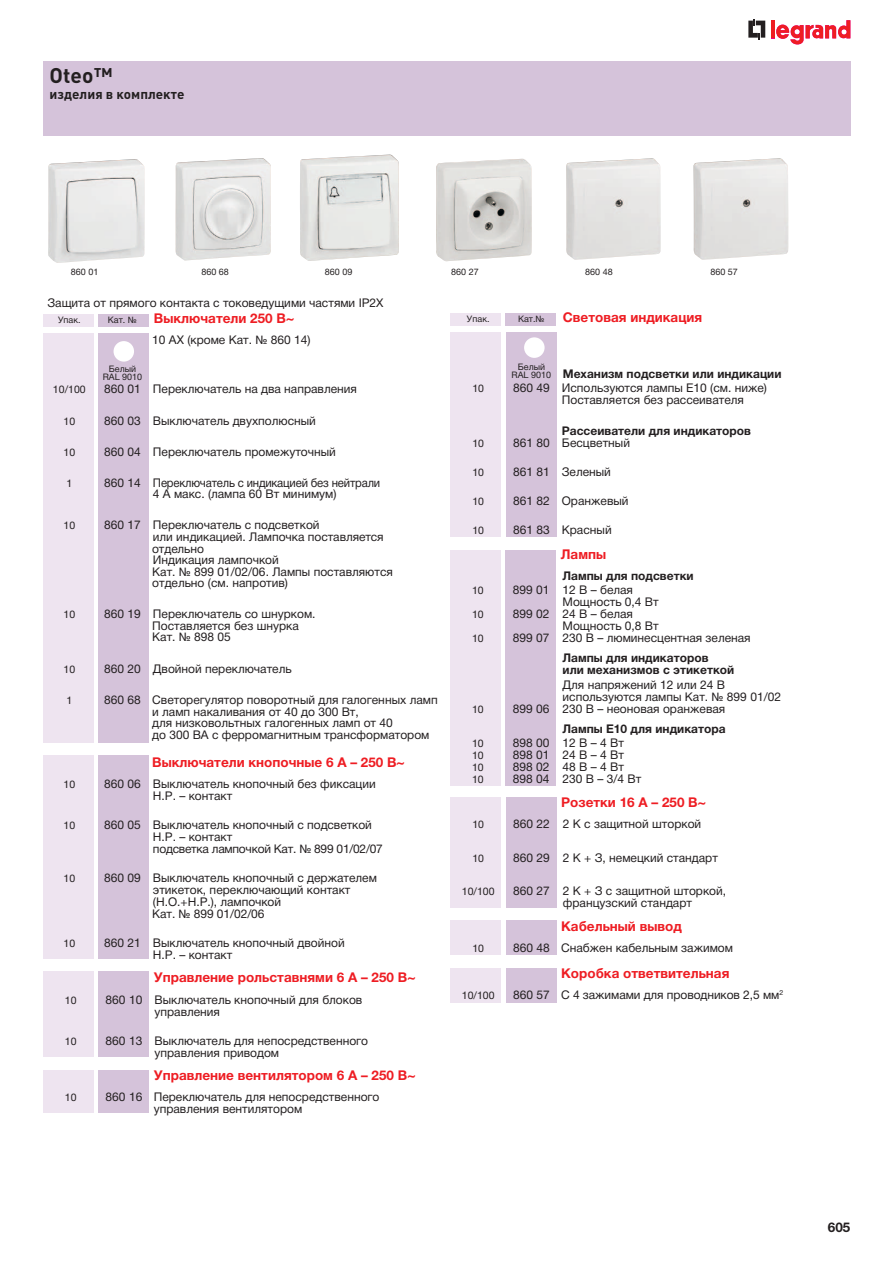
<style>
.page{position:relative;width:893px;height:1263px;background:#fff}
.page>*{position:absolute;margin:0;border:0;box-sizing:border-box;transform-origin:0 0}
.t1{font:700 21px "Plumb";color:#231f20}
.t2{font:700 13.5px "Helvetica Neue Cyr";color:#ee1d23}
.t3{font:700 13.5px "Plumb";color:#231f20}
.t4{font:700 13.5px "Helvetica Neue Cyr";color:#231f20}
.t5{font:12px/12px "Helvetica Neue Cyr";color:#231f20}
.t6{font:700 12px/12px "Helvetica Neue Cyr";color:#231f20}
.t7{font:10.5px "Helvetica Neue Cyr";color:#231f20}
.t8{font:9px/8.1px "Helvetica Neue Cyr";color:#231f20;text-align:center}
.s1{font-weight:400;font-size:9px}
</style>
<div class="page">
<svg style="left:748px;top:19px;width:17px;height:20px"></svg>
<hr style="left:771px;top:20px;width:4px;height:18px;background:#ee1d23">
<svg style="left:776px;top:20px;width:74px;height:25px"></svg>
<div style="left:506px;top:313px;width:50px;height:13px;background:#d5c3da"></div>
<div style="left:450px;top:313px;width:51px;height:13px;background:#eee4f0"></div>
<div style="left:99px;top:314px;width:50px;height:12px;background:#d5c3da"></div>
<div style="left:43px;top:314px;width:51px;height:12px;background:#eee4f0"></div>
<div style="left:43px;top:333px;width:51px;height:410px;background:#eee4f0"></div>
<div style="left:98px;top:333px;width:51px;height:410px;background:#d5c3da"></div>
<div style="left:114px;top:341px;width:20px;height:21px;background:#fff;border-radius:50%"></div>
<div style="left:451px;top:332px;width:50px;height:205px;background:#eee4f0"></div>
<div style="left:506px;top:332px;width:50px;height:205px;background:#d5c3da"></div>
<div style="left:450px;top:550px;width:51px;height:236px;background:#eee4f0"></div>
<div style="left:505px;top:550px;width:51px;height:236px;background:#d5c3da"></div>
<div style="left:43px;top:755px;width:51px;height:204px;background:#eee4f0"></div>
<div style="left:98px;top:755px;width:51px;height:204px;background:#d5c3da"></div>
<div style="left:451px;top:797px;width:50px;height:111px;background:#eee4f0"></div>
<div style="left:506px;top:797px;width:50px;height:111px;background:#d5c3da"></div>
<div style="left:43px;top:972px;width:51px;height:85px;background:#eee4f0"></div>
<div style="left:98px;top:972px;width:51px;height:85px;background:#d5c3da"></div>
<div style="left:43px;top:1070px;width:51px;height:43px;background:#eee4f0"></div>
<div style="left:98px;top:1070px;width:51px;height:43px;background:#d5c3da"></div>
<div style="left:451px;top:921px;width:50px;height:34px;background:#eee4f0"></div>
<div style="left:506px;top:921px;width:50px;height:34px;background:#d5c3da"></div>
<div style="left:451px;top:968px;width:50px;height:34px;background:#eee4f0"></div>
<div style="left:506px;top:968px;width:50px;height:34px;background:#d5c3da"></div>
<img style="left:48px;top:159px;width:97px;height:104px">
<img style="left:176px;top:158px;width:95px;height:102px">
<img style="left:300px;top:155px;width:99px;height:106px">
<img style="left:436px;top:159px;width:96px;height:102px">
<img style="left:566px;top:158px;width:95px;height:102px">
<img style="left:694px;top:158px;width:94px;height:102px">
<div style="left:43px;top:62px;width:808px;height:74px;background:#d5c3da"></div>
<div style="left:524px;top:337px;width:21px;height:21px;background:#fff;border-radius:50%"></div>
<h1 class="t1" style="left:50px;top:63px;width:65px">Оtео™</h1>
<p class="t3" style="left:50px;top:86px;width:136px">изделия в комплекте</p>
<p class="t8" style="left:71px;top:268px;width:29px">860 01</p>
<p class="t8" style="left:201px;top:268px;width:29px">860 68</p>
<p class="t8" style="left:325px;top:268px;width:29px">860 09</p>
<p class="t8" style="left:451px;top:268px;width:29px">860 27</p>
<p class="t8" style="left:585px;top:268px;width:29px">860 48</p>
<p class="t8" style="left:710px;top:268px;width:29px">860 57</p>
<p class="t5" style="left:47px;top:297px;width:338px">Защита от прямого контакта с токоведущими частями IР2Х</p>
<p class="t8" style="left:58px;top:316px;width:24px">Упак.</p>
<p class="t8" style="left:108px;top:316px;width:31px">Кат. №</p>
<p class="t2" style="left:154px;top:311px;width:142px">Выключатели 250 В~</p>
<p class="t5" style="left:152px;top:334px;width:160px">10 АХ (кроме Кат. № 860 14)</p>
<p class="t8" style="left:103px;top:364px;width:41px">Белый<br>RAL 9010</p>
<p class="t7" style="left:53px;top:384px;width:34px">10/100</p>
<p class="t5" style="left:104px;top:383px;width:254px">860 01 Переключатель на два направления</p>
<p class="t7" style="left:63px;top:415px;width:13px">10</p>
<p class="t5" style="left:104px;top:414px;width:213px">860 03 Выключатель двухполюсный</p>
<p class="t7" style="left:63px;top:446px;width:13px">10</p>
<p class="t5" style="left:104px;top:446px;width:233px">860 04 Переключатель промежуточный</p>
<p class="t7" style="left:66px;top:477px;width:7px">1</p>
<p class="t5" style="left:104px;top:477px;width:278px;line-height:11.6px;text-align:center">860 14 Переключатель с индикацией без нейтрали<br>4 А макс. (лампа 60 Вт минимум)</p>
<p class="t7" style="left:63px;top:520px;width:13px">10</p>
<p class="t5" style="left:152px;top:520px;width:242px;line-height:11.6px;text-indent:-48px">860 17 Переключатель с подсветкой<br>или индикацией. Лампочка поставляется отдельно<br>Индикация лампочкой<br>Кат. № 899 01/02/06. Лампы поставляются отдельно (см. напротив)</p>
<p class="t7" style="left:63px;top:609px;width:13px">10</p>
<p class="t5" style="left:152px;top:608px;width:165px;line-height:11.6px;text-indent:-48px">860 19 Переключатель со шнурком.<br>Поставляется без шнурка<br>Кат. № 898 05</p>
<p class="t7" style="left:63px;top:663px;width:13px">10</p>
<p class="t5" style="left:104px;top:662px;width:189px">860 20 Двойной переключатель</p>
<p class="t7" style="left:66px;top:695px;width:7px">1</p>
<p class="t5" style="left:152px;top:694px;width:287px;line-height:11.6px;text-indent:-48px">860 68 Светорегулятор поворотный для галогенных ламп и ламп накаливания от 40 до 300 Вт,<br>для низковольтных галогенных ламп от 40<br>до 300 ВА с ферромагнитным трансформатором</p>
<p class="t2" style="left:152px;top:754px;width:254px">Выключатели кнопочные 6 А – 250 В~</p>
<p class="t7" style="left:63px;top:778px;width:13px">10</p>
<p class="t5" style="left:153px;top:778px;width:224px;text-indent:-49px">860 06 Выключатель кнопочный без фиксации<br>Н.Р. – контакт</p>
<p class="t7" style="left:63px;top:819px;width:13px">10</p>
<p class="t5" style="left:153px;top:819px;width:231px;text-indent:-49px">860 05 Выключатель кнопочный с подсветкой<br>Н.Р. – контакт<br>подсветка лампочкой Кат. № 899 01/02/07</p>
<p class="t7" style="left:63px;top:872px;width:13px">10</p>
<p class="t5" style="left:152px;top:872px;width:226px;text-indent:-48px">860 09 Выключатель кнопочный с держателем этикеток, переключающий контакт (Н.О.+Н.Р.), лампочкой<br>Кат. № 899 01/02/06</p>
<p class="t7" style="left:63px;top:937px;width:13px">10</p>
<p class="t5" style="left:153px;top:937px;width:193px;text-indent:-49px">860 21 Выключатель кнопочный двойной<br>Н.Р. – контакт</p>
<p class="t2" style="left:154px;top:970px;width:263px">Управление рольставнями 6 А – 250 В~</p>
<p class="t7" style="left:65px;top:994px;width:13px">10</p>
<p class="t5" style="left:154px;top:993px;width:209px;text-indent:-49px">860 10 Выключатель кнопочный для блоков управления</p>
<p class="t7" style="left:65px;top:1035px;width:13px">10</p>
<p class="t5" style="left:154px;top:1034px;width:215px;text-indent:-49px">860 13 Выключатель для непосредственного управления приводом</p>
<p class="t2" style="left:154px;top:1067px;width:263px">Управление вентилятором 6 А – 250 В~</p>
<p class="t7" style="left:65px;top:1091px;width:13px">10</p>
<p class="t5" style="left:154px;top:1091px;width:227px;text-indent:-48px">860 16 Переключатель для непосредственного управления вентилятором</p>
<p class="t8" style="left:467px;top:314px;width:24px">Упак.</p>
<p class="t8" style="left:518px;top:314px;width:28px">Кат.№</p>
<p class="t2" style="left:563px;top:309px;width:141px">Световая индикация</p>
<p class="t8" style="left:518px;top:363px;width:29px">Белый</p>
<p class="t6" style="left:512px;top:368px;width:271px"><span class="s1">RAL 9010</span> Механизм подсветки или индикации</p>
<p class="t7" style="left:472px;top:383px;width:13px">10</p>
<p class="t5" style="left:562px;top:382px;width:207px;text-indent:-49px">860 49 Используются лампы Е10 (см. ниже)<br>Поставляется без рассеивателя</p>
<p class="t6" style="left:562px;top:424px;width:191px">Рассеиватели для индикаторов</p>
<p class="t7" style="left:472px;top:437px;width:13px">10</p>
<p class="t5" style="left:513px;top:436px;width:118px">861 80 Бесцветный</p>
<p class="t7" style="left:472px;top:466px;width:13px">10</p>
<p class="t5" style="left:513px;top:465px;width:99px">861 81 Зеленый</p>
<p class="t7" style="left:472px;top:495px;width:13px">10</p>
<p class="t5" style="left:513px;top:494px;width:117px">861 82 Оранжевый</p>
<p class="t7" style="left:472px;top:524px;width:13px">10</p>
<p class="t5" style="left:513px;top:523px;width:100px">861 83 Красный</p>
<p class="t2" style="left:561px;top:547px;width:47px">Лампы</p>
<p class="t6" style="left:563px;top:570px;width:133px">Лампы для подсветки</p>
<p class="t7" style="left:472px;top:585px;width:13px">10</p>
<p class="t5" style="left:563px;top:584px;width:98px;text-indent:-50px">899 01 12 В – белая<br>Мощность 0,4 Вт</p>
<p class="t7" style="left:472px;top:609px;width:13px">10</p>
<p class="t5" style="left:563px;top:608px;width:98px;text-indent:-50px">899 02 24 В – белая<br>Мощность 0,8 Вт</p>
<p class="t7" style="left:472px;top:633px;width:13px">10</p>
<p class="t5" style="left:513px;top:632px;width:239px">899 07 230 В – люминесцентная зеленая</p>
<p class="t6" style="left:563px;top:652px;width:173px">Лампы для индикаторов<br>или механизмов с этикеткой</p>
<p class="t5" style="left:563px;top:678px;width:220px">Для напряжений 12 или 24 В используются лампы Кат. № 899 01/02</p>
<p class="t7" style="left:472px;top:703px;width:13px">10</p>
<p class="t5" style="left:513px;top:702px;width:214px">899 06 230 В – неоновая оранжевая</p>
<p class="t6" style="left:563px;top:722px;width:165px">Лампы Е10 для индикатора</p>
<p class="t7" style="left:472px;top:737px;width:13px">10</p>
<p class="t5" style="left:513px;top:737px;width:113px">898 00 12 В – 4 Вт</p>
<p class="t7" style="left:472px;top:749px;width:13px">10</p>
<p class="t5" style="left:513px;top:749px;width:113px">898 01 24 В – 4 Вт</p>
<p class="t7" style="left:472px;top:761px;width:13px">10</p>
<p class="t5" style="left:513px;top:761px;width:113px">898 02 48 В – 4 Вт</p>
<p class="t7" style="left:472px;top:773px;width:13px">10</p>
<p class="t5" style="left:513px;top:773px;width:130px">898 04 230 В – 3/4 Вт</p>
<p class="t2" style="left:561px;top:795px;width:146px">Розетки 16 А – 250 В~</p>
<p class="t7" style="left:472px;top:819px;width:13px">10</p>
<p class="t5" style="left:513px;top:818px;width:190px">860 22 2 К с защитной шторкой</p>
<p class="t7" style="left:472px;top:852px;width:13px">10</p>
<p class="t5" style="left:513px;top:851px;width:206px">860 29 2 К + З, немецкий стандарт</p>
<p class="t7" style="left:462px;top:885px;width:34px">10/100</p>
<p class="t5" style="left:563px;top:885px;width:165px;text-indent:-50px">860 27 2 К + З с защитной шторкой, французский стандарт</p>
<p class="t2" style="left:561px;top:918px;width:122px">Кабельный вывод</p>
<p class="t7" style="left:472px;top:943px;width:13px">10</p>
<p class="t5" style="left:513px;top:942px;width:221px">860 48 Снабжен кабельным зажимом</p>
<p class="t2" style="left:561px;top:965px;width:170px">Коробка ответвительная</p>
<p class="t7" style="left:462px;top:990px;width:34px">10/100</p>
<p class="t5" style="left:513px;top:989px;width:272px">860 57 С 4 зажимами для проводников 2,5 мм<sup>2</sup></p>
<p class="t4" style="left:828px;top:1220px;width:24px">605</p>
</div>
